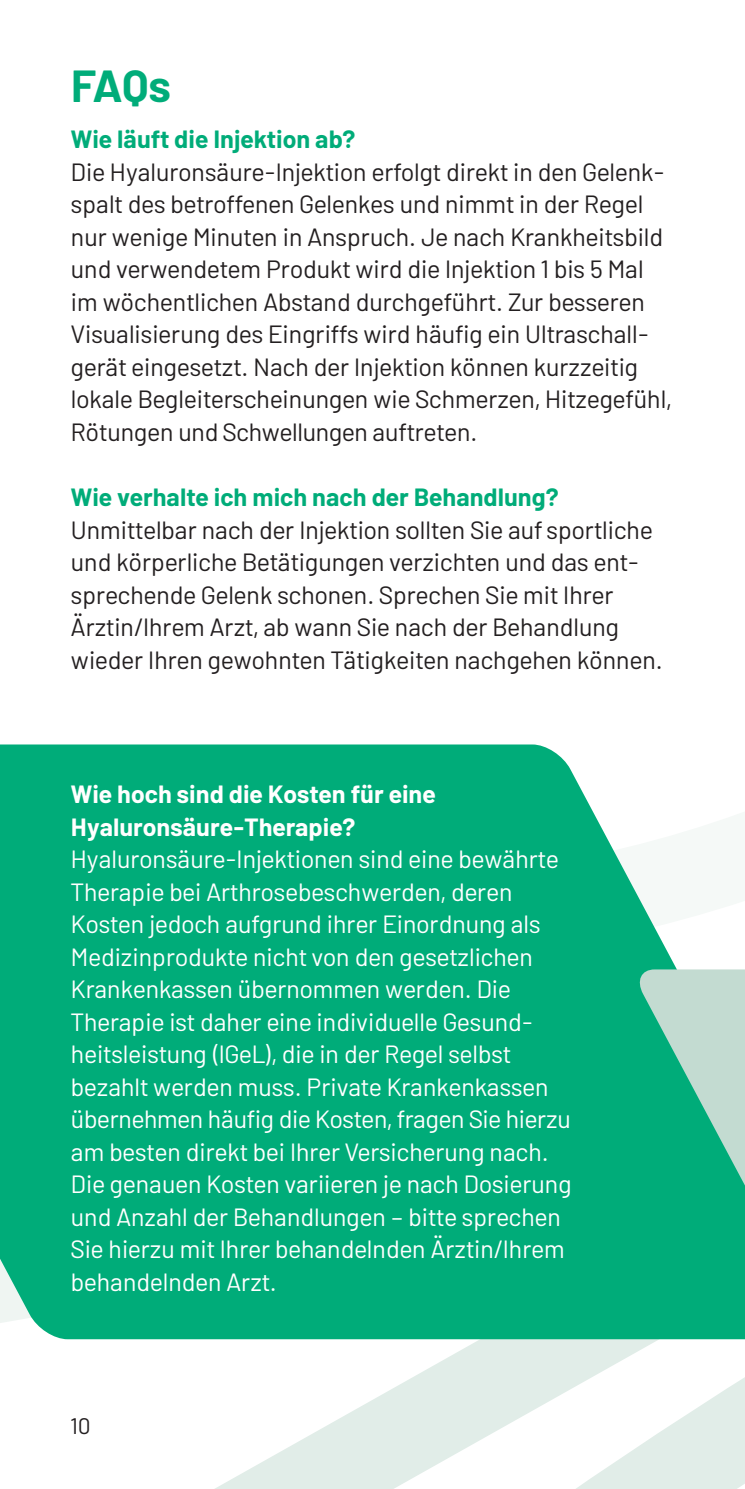
<style>
.page{position:relative;width:745px;height:1489px;background:#fff}
.page>*{position:absolute;margin:0;border:0;box-sizing:border-box;transform-origin:0 0}
.t1{font:700 45px "Barlow";color:#00ac79}
.t2{font:25px/32.5px "Barlow";color:#231f20}
.t3{font:25px/32.5px "Barlow";color:#fff}
.t4{font:700 25px "Barlow";color:#00ac79}
.t5{font:700 25px/32.5px "Barlow";color:#fff}
.t6{font:22.5px "Barlow";color:#231f20}
</style>
<div class="page">
<svg style="left:64px;top:1339px;width:680px;height:149px"></svg>
<div style="left:0;top:744px;width:677px;height:595px;background:#00ac79"></div>
<svg style="left:629px;top:969px;width:115px;height:413px;background:#4bc09d"></svg>
<h1 class="t1" style="left:71px;top:53px;width:101px">FAQs</h1>
<p class="t4" style="left:71px;top:121px;width:285px">Wie läuft die Injektion ab?</p>
<p class="t2" style="left:71px;top:154px;width:601px">Die Hyaluronsäure-Injektion erfolgt direkt in den Gelenk&shy;spalt des betroffenen Gelenkes und nimmt in der Regel nur wenige Minuten in Anspruch. Je nach Krankheitsbild und verwendetem Produkt wird die Injektion 1 bis 5 Mal im wöchentlichen Abstand durchgeführt. Zur besseren Visualisierung des Eingriffs wird häufig ein Ultraschall&shy;gerät eingesetzt. Nach der Injektion können kurzzeitig lokale Begleiterscheinungen wie Schmerzen, Hitzegefühl, Rötungen und Schwellungen auftreten.</p>
<p class="t4" style="left:71px;top:478px;width:489px">Wie verhalte ich mich nach der Behandlung?</p>
<p class="t2" style="left:71px;top:511px;width:593px">Unmittelbar nach der Injektion sollten Sie auf sportliche und körperliche Betätigungen verzichten und das ent&shy;sprechende Gelenk schonen. Sprechen Sie mit Ihrer Ärztin/Ihrem Arzt, ab wann Sie nach der Behandlung wieder Ihren gewohnten Tätigkeiten nachgehen können.</p>
<p class="t5" style="left:71px;top:775px;width:366px">Wie hoch sind die Kosten für eine<br>Hyaluronsäure-Therapie?</p>
<p class="t3" style="left:71px;top:840px;width:502px">Hyaluronsäure-Injektionen sind eine bewährte Therapie bei Arthrosebeschwerden, deren Kosten jedoch aufgrund ihrer Einordnung als Medizinprodukte nicht von den gesetzlichen Krankenkassen übernommen werden. Die Therapie ist daher eine individuelle Gesund&shy;heitsleistung (IGeL), die in der Regel selbst bezahlt werden muss. Private Krankenkassen übernehmen häufig die Kosten, fragen Sie hierzu am besten direkt bei Ihrer Versicherung nach.<br>Die genauen Kosten variieren je nach Dosierung und Anzahl der Behandlungen – bitte sprechen Sie hierzu mit Ihrer behandelnden Ärztin/Ihrem behandelnden Arzt.</p>
<p class="t6" style="left:71px;top:1409px;width:21px">10</p>
</div>
